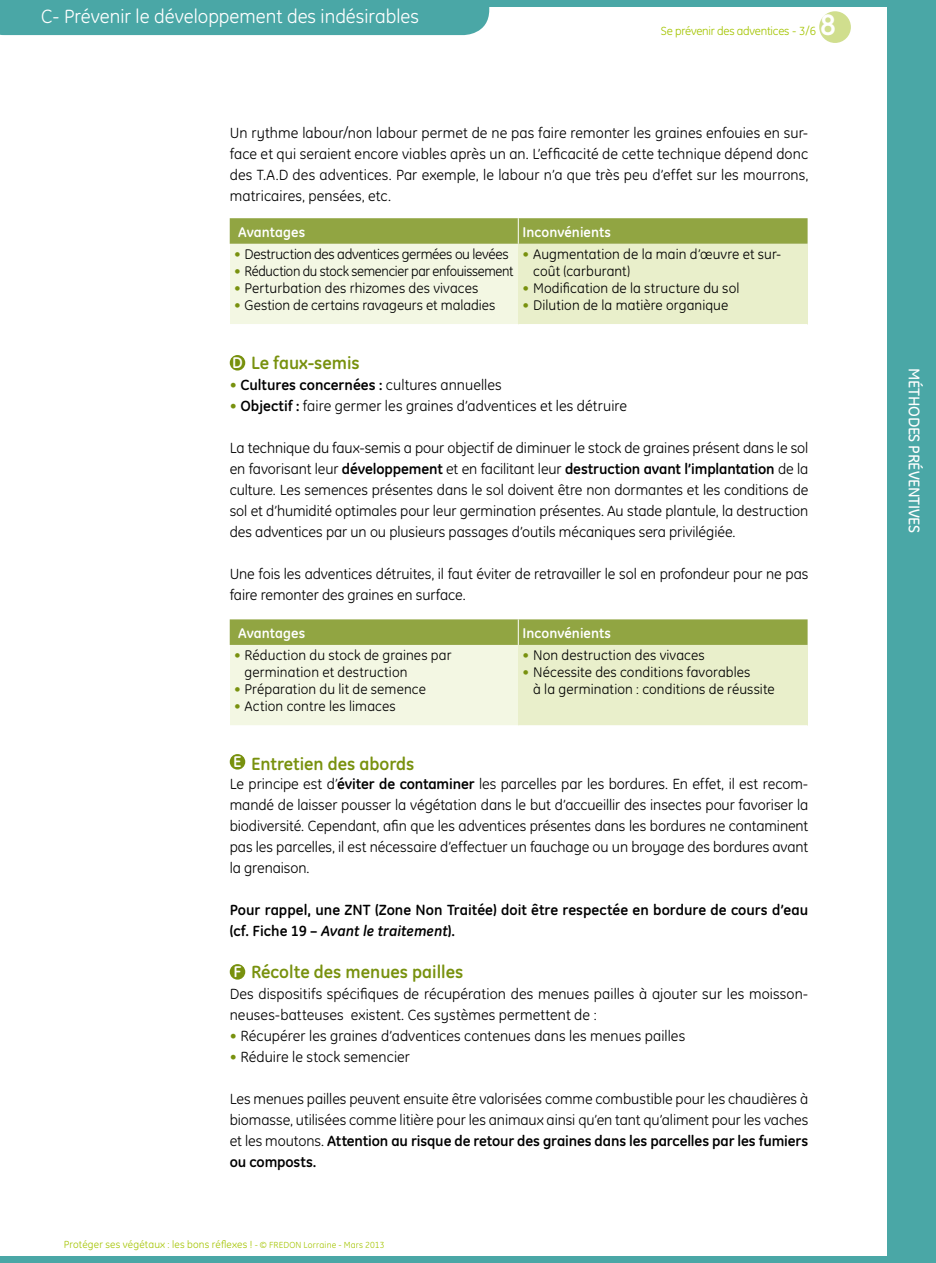
<style>
.page{position:relative;width:936px;height:1263px;background:#fff}
.page>*{position:absolute;margin:0;border:0;box-sizing:border-box;transform-origin:0 0}
.t1{font:700 30px "GE Inspira";color:#fff}
.t2{font:19.5px "GE Inspira";color:#fff}
.t3{font:700 18px "GE Inspira";color:#78910e}
.t4{font:500 15.75px "GE Inspira";letter-spacing:-.02em;color:#fff}
.t5{font:15px/21px "GE Inspira";color:#000;text-align:justify}
.t6{font:700 15px/21px "GE Inspira";color:#000}
.t7{font:14.25px/17.1px "GE Inspira";letter-spacing:.005em;color:#000}
.t8{font:700 14.25px "GE Inspira";letter-spacing:.005em;color:#fff}
.t9{font:14.25px "GE Inspira";letter-spacing:-.025em;color:#000;scale:.96 1}
.t10{font:14.25px "GE Inspira";letter-spacing:-.02em;color:#000}
.t11{font:12px "GE Inspira";letter-spacing:-.02em;color:#a4c400}
.t12{font:10.5px "GE Inspira";letter-spacing:.02em;color:#a4c400}
.s1{color:#78910e}
.s2{font-size:15.9px;color:#fff}
.s3{font-weight:400;color:#78910e}
.s4{font-weight:400}
.s5{font-weight:700}
.s6{font-style:italic}
.s7{font-size:9px}
</style>
<div class="page">
<div style="left:887px;top:0;width:48px;height:1263px;background:#4aa7a6"></div>
<div style="left:0;top:0;width:893px;height:6px;background:#4aa7a6"></div>
<div style="left:0;top:6px;width:489px;height:29px;background:#4aa7a6"></div>
<div style="left:0;top:1256px;width:935px;height:7px;background:#4aa7a6"></div>
<div style="left:230px;top:355px;width:15px;height:16px;background:#78910e;border-radius:50%"></div>
<div style="left:230px;top:754px;width:15px;height:16px;background:#78910e;border-radius:50%"></div>
<div style="left:230px;top:964px;width:15px;height:16px;background:#78910e;border-radius:50%"></div>
<div style="left:819px;top:11px;width:31px;height:32px;background:#d0de8e;border-radius:50%"></div>
<div style="left:230px;top:244px;width:288px;height:80px;background:#f3f7e3"></div>
<div style="left:518px;top:244px;width:289px;height:80px;background:#e9efcb"></div>
<svg style="left:230px;top:218px;width:577px;height:26px;background:#93a645"></svg>
<div style="left:230px;top:645px;width:288px;height:81px;background:#f3f7e3"></div>
<div style="left:518px;top:645px;width:289px;height:81px;background:#e9efcb"></div>
<hr style="left:230px;top:725px;width:288px;height:1px;background:#fff">
<hr style="left:518px;top:725px;width:289px;height:1px;background:#fff">
<svg style="left:230px;top:619px;width:577px;height:26px;background:#93a645"></svg>
<h2 class="t2" style="left:41px;top:6px;width:379px">C- Prévenir le développement des indésirables</h2>
<p class="t11" style="left:660px;top:24px;width:157px">Se prévenir des adventices - 3/6</p>
<h1 class="t1" style="left:820px;top:5px;width:17px">8</h1>
<p class="t5" style="left:230px;top:122px;width:580px">Un rythme labour/non labour permet de ne pas faire remonter les graines enfouies en sur&shy;face et qui seraient encore viables après un an. L’efficacité de cette technique dépend donc des T.A.D des adventices. Par exemple, le labour n’a que très peu d’effet sur les mourrons, matricaires, pensées, etc.</p>
<p class="t8" style="left:238px;top:223px;width:68px">Avantages</p>
<p class="t8" style="left:522px;top:223px;width:90px">Inconvénients</p>
<p class="t10" style="left:234px;top:246px;width:276px"><span class="s1">•</span> Destruction des adventices germées ou levées</p>
<p class="t9" style="left:234px;top:263px;width:293px"><span class="s1">•</span> Réduction du stock semencier par enfouissement</p>
<p class="t7" style="left:234px;top:280px;width:246px"><span class="s1">•</span> Perturbation des rhizomes des vivaces</p>
<p class="t7" style="left:234px;top:297px;width:263px"><span class="s1">•</span> Gestion de certains ravageurs et maladies</p>
<p class="t7" style="left:533px;top:245px;width:249px;text-indent:-11px"><span class="s1">•</span> Augmentation de la main d’œuvre et sur&shy;coût (carburant)</p>
<p class="t7" style="left:522px;top:280px;width:218px"><span class="s1">•</span> Modification de la structure du sol</p>
<p class="t7" style="left:522px;top:297px;width:207px"><span class="s1">•</span> Dilution de la matière organique</p>
<p class="t3" style="left:232px;top:351px;width:129px"><span class="s2">D</span> Le faux-semis</p>
<p class="t6" style="left:230px;top:374px;width:273px"><span class="s3">•</span> Cultures concernées : <span class="s4">cultures annuelles</span></p>
<p class="t5" style="left:230px;top:395px;width:399px"><span class="s1">•</span> <span class="s5">Objectif :</span> faire germer les graines d’adventices et les détruire</p>
<p class="t5" style="left:230px;top:437px;width:580px">La technique du faux-semis a pour objectif de diminuer le stock de graines présent dans le sol en favorisant leur <span class="s5">développement</span> et en facilitant leur <span class="s5">destruction avant l’implantation</span> de la culture. Les semences présentes dans le sol doivent être non dormantes et les conditions de sol et d’humidité optimales pour leur germination présentes. Au stade plantule, la destruction des adventices par un ou plusieurs passages d’outils mécaniques sera privilégiée.</p>
<p class="t5" style="left:230px;top:563px;width:580px">Une fois les adventices détruites, il faut éviter de retravailler le sol en profondeur pour ne pas faire remonter des graines en surface.</p>
<p class="t8" style="left:238px;top:624px;width:68px">Avantages</p>
<p class="t8" style="left:522px;top:624px;width:90px">Inconvénients</p>
<p class="t7" style="left:244px;top:647px;width:208px;text-indent:-11px"><span class="s1">•</span> Réduction du stock de graines par germination et destruction</p>
<p class="t7" style="left:234px;top:681px;width:193px"><span class="s1">•</span> Préparation du lit de semence</p>
<p class="t7" style="left:234px;top:698px;width:163px"><span class="s1">•</span> Action contre les limaces</p>
<p class="t7" style="left:522px;top:647px;width:184px"><span class="s1">•</span> Non destruction des vivaces</p>
<p class="t7" style="left:533px;top:664px;width:243px;text-indent:-11px"><span class="s1">•</span> Nécessite des conditions favorables<br>à la germination : conditions de réussite</p>
<p class="t3" style="left:233px;top:752px;width:183px"><span class="s2">E</span> Entretien des abords</p>
<p class="t5" style="left:230px;top:773px;width:580px">Le principe est d’<span class="s5">éviter de contaminer</span> les parcelles par les bordures. En effet, il est recom&shy;mandé de laisser pousser la végétation dans le but d’accueillir des insectes pour favoriser la biodiversité. Cependant, afin que les adventices présentes dans les bordures ne contaminent pas les parcelles, il est nécessaire d’effectuer un fauchage ou un broyage des bordures avant la grenaison.</p>
<p class="t6" style="left:230px;top:899px;width:580px">Pour rappel, une ZNT (Zone Non Traitée) doit être respectée en bordure de cours d’eau (cf. Fiche 19 – <span class="s6">Avant le traitement</span>).</p>
<p class="t3" style="left:233px;top:960px;width:231px"><span class="s2">F</span> Récolte des menues pailles</p>
<p class="t5" style="left:230px;top:983px;width:580px">Des dispositifs spécifiques de récupération des menues pailles à ajouter sur les moisson&shy;neuses-batteuses existent. Ces systèmes permettent de :</p>
<p class="t5" style="left:230px;top:1025px;width:457px"><span class="s1">•</span> Récupérer les graines d’adventices contenues dans les menues pailles</p>
<p class="t5" style="left:230px;top:1046px;width:182px"><span class="s1">•</span> Réduire le stock semencier</p>
<p class="t5" style="left:230px;top:1088px;width:580px">Les menues pailles peuvent ensuite être valorisées comme combustible pour les chaudières à biomasse, utilisées comme litière pour les animaux ainsi qu’en tant qu’aliment pour les vaches et les moutons. <span class="s5">Attention au risque de retour des graines dans les parcelles par les fumiers ou composts.</span></p>
<p class="t12" style="left:64px;top:1238px;width:322px">Protéger ses végétaux : les bons réflexes ! <span class="s7">- © FREDON Lorraine - Mars 2013</span></p>
<p class="t4" style="left:923px;top:368px;width:166px;rotate:90deg">MÉTHODES PRÉVENTIVES</p>
</div>
